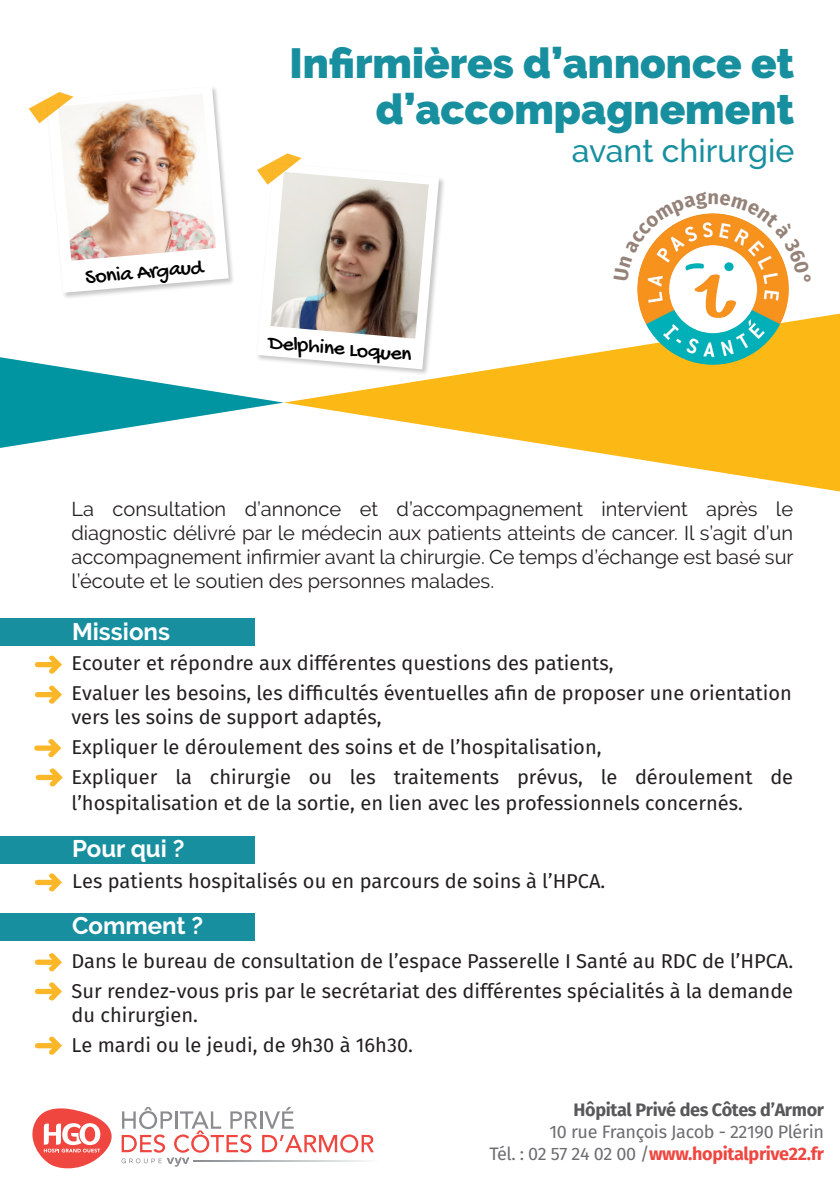
<style>
.page{position:relative;width:840px;height:1191px;background:#fff}
.page>*{position:absolute;margin:0;border:0;box-sizing:border-box;transform-origin:0 0}
.t1{font:900 42px/46px "Raleway";color:#188f9f;text-align:right}
.t2{font:500 32px "Raleway";color:#188f9f}
.t3{font:700 24px "Raleway";color:#fff}
.t4{font:22px "Gochi Hand";color:#000001}
.t5{font:20px/26px "Fira Sans";color:#231f20}
.t6{font:20px/24px "Raleway";color:#231f20;text-align:justify}
.t7{font:700 18px "Fira Sans";letter-spacing:-.02em;color:#ef4640}
.t8{font:18px "Fira Sans";letter-spacing:-.02em;color:#6c6d70}
.t9{font:700 18px "Fira Sans";letter-spacing:-.02em;color:#57585a}
.s1{font-weight:400;color:#6c6d70}
</style>
<div class="page">
<svg style="left:439px;top:314px;width:400px;height:177px;fill:#fcb814"></svg>
<hr style="left:193px;top:1160px;width:185px;height:1px;background:#fbfbfb">
<svg style="left:121px;top:1107px;width:253px;height:59px"></svg>
<svg style="left:32px;top:1108px;width:80px;height:61px"></svg>
<img style="left:637px;top:213px;width:151px;height:152px;border-radius:76px">
<div style="left:0;top:618px;width:254px;height:28px;background:#188f9f"></div>
<div style="left:0;top:835px;width:254px;height:28px;background:#188f9f"></div>
<div style="left:0;top:913px;width:254px;height:27px;background:#188f9f"></div>
<svg style="left:36px;top:768px;width:27px;height:18px"></svg>
<svg style="left:35px;top:873px;width:27px;height:18px"></svg>
<svg style="left:35px;top:953px;width:27px;height:18px"></svg>
<svg style="left:35px;top:982px;width:27px;height:18px"></svg>
<div style="left:255px;top:162px;width:190px;height:214px;background:#231f20;opacity:.25"></div>
<svg style="left:0;top:87px;width:439px;height:361px"></svg>
<svg style="left:35px;top:1036px;width:27px;height:18px"></svg>
<svg style="left:35px;top:655px;width:27px;height:18px"></svg>
<svg style="left:35px;top:685px;width:27px;height:18px"></svg>
<svg style="left:34px;top:739px;width:27px;height:18px"></svg>
<img style="left:270px;top:172px;width:158px;height:167px">
<svg style="left:637px;top:213px;width:152px;height:69px"></svg>
<p class="t4" style="left:84px;top:266px;width:120px;rotate:-5deg">Sonia Argaud</p>
<p class="t1" style="left:289px;top:40px;width:506px">Infirmières d’annonce et d’accompagnement</p>
<p class="t2" style="left:571px;top:132px;width:224px">avant chirurgie</p>
<p class="t4" style="left:269px;top:331px;width:145px;rotate:5deg">Delphine Loquen</p>
<p class="t6" style="left:71px;top:497px;width:723px">La consultation d’annonce et d’accompagnement intervient après le diagnostic délivré par le médecin aux patients atteints de cancer. Il s’agit d’un accompagnement infirmier avant la chirurgie. Ce temps d’échange est basé sur l’écoute et le soutien des personnes malades.</p>
<p class="t3" style="left:72px;top:617px;width:99px">Missions</p>
<p class="t5" style="left:71px;top:651px;width:543px">Ecouter et répondre aux différentes questions des patients,</p>
<p class="t5" style="left:71px;top:681px;width:721px">Evaluer les besoins, les difficultés éventuelles afin de proposer une orientation</p>
<p class="t5" style="left:71px;top:705px;width:311px">vers les soins de support adaptés,</p>
<p class="t5" style="left:71px;top:735px;width:531px">Expliquer le déroulement des soins et de l’hospitalisation,</p>
<p class="t5" style="left:71px;top:765px;width:722px">Expliquer la chirurgie ou les traitements prévus, le déroulement de l’hospitalisation et de la sortie, en lien avec les professionnels concernés.</p>
<p class="t3" style="left:72px;top:834px;width:114px">Pour qui ?</p>
<p class="t5" style="left:72px;top:869px;width:534px">Les patients hospitalisés ou en parcours de soins à l’HPCA.</p>
<p class="t3" style="left:72px;top:912px;width:133px">Comment ?</p>
<p class="t5" style="left:71px;top:949px;width:722px">Dans le bureau de consultation de l’espace Passerelle I Santé au RDC de l’HPCA.</p>
<p class="t5" style="left:71px;top:980px;width:722px;line-height:24px">Sur rendez-vous pris par le secrétariat des différentes spécialités à la demande du chirurgien.</p>
<p class="t5" style="left:71px;top:1033px;width:343px">Le mardi ou le jeudi, de 9h30 à 16h30.</p>
<p class="t9" style="left:573px;top:1096px;width:252px">Hôpital Privé des Côtes d’Armor</p>
<p class="t8" style="left:549px;top:1118px;width:276px">10 rue François Jacob - 22190 Plérin</p>
<p class="t7" style="left:489px;top:1140px;width:336px"><span class="s1">Tél. : 02 57 24 02 00 /</span>www.hopitalprive22.fr</p>
</div>
